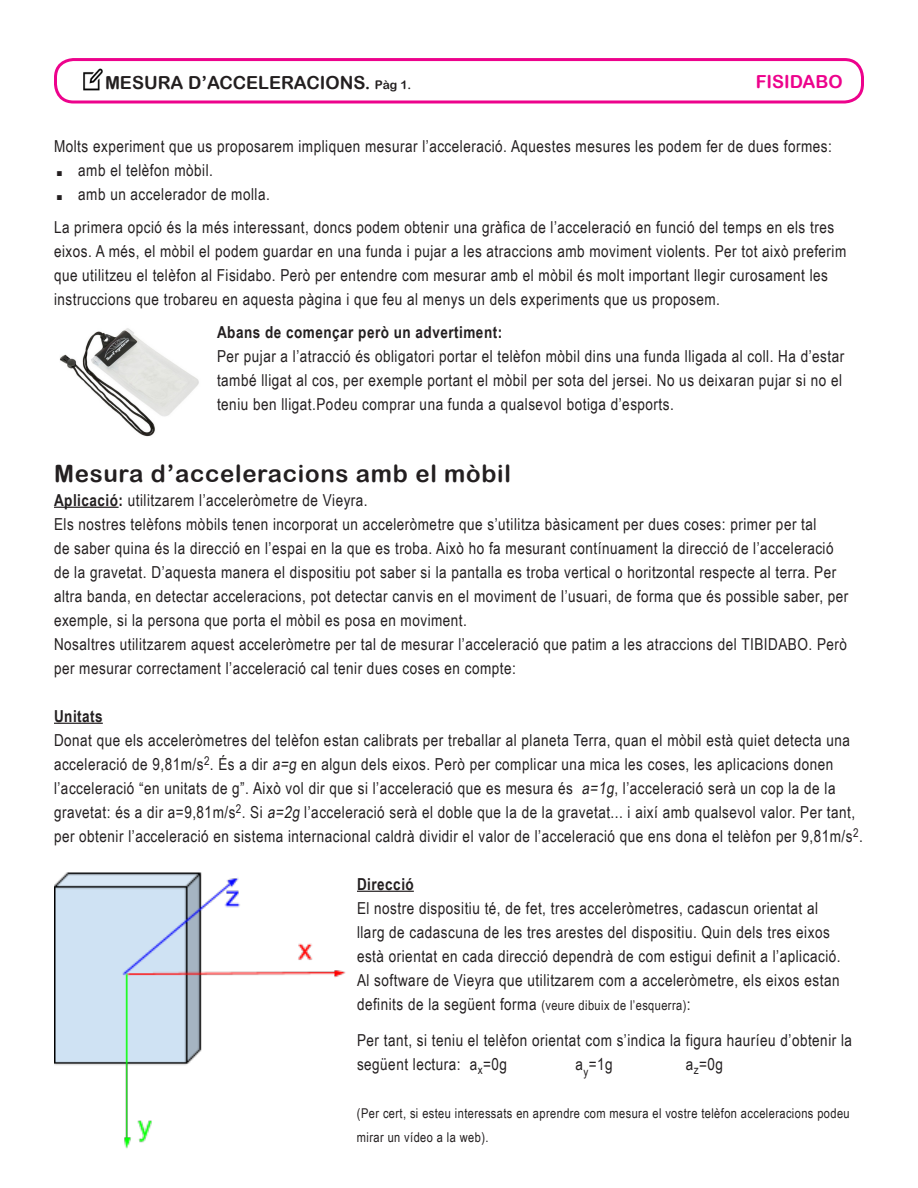
<style>
.page{position:relative;width:918px;height:1188px;background:#fff}
.page>*{position:absolute;margin:0;border:0;box-sizing:border-box;transform-origin:0 0}
.t1{font:700 45px "DIN Alternate";color:#231f20}
.t2{font:24px "Arial Rounded MT Bold";letter-spacing:.03em;color:#231f20}
.t3{font:18px "Arial Rounded MT Bold";color:#231f20}
.t4{font:18px "Arial Rounded MT Bold";color:#ed028c}
.t5{font:16.5px/24px "Arial Narrow";letter-spacing:.03em;color:#231f20}
.t6{font:700 16.5px "Arial Narrow";letter-spacing:.03em;color:#231f20}
.t7{font:13.5px/24px "Arial Narrow";letter-spacing:.03em;color:#231f20}
.s1{font-size:12px}
.s2{font-weight:700}
.s3{font-size:13.5px}
</style>
<div class="page">
<hr style="left:54px;top:507px;width:65px;height:1px;background:#231f20">
<hr style="left:54px;top:723px;width:49px;height:1px;background:#231f20">
<hr style="left:357px;top:891px;width:57px;height:1px;background:#231f20">
<div style="left:54px;top:58px;width:810px;height:46px;border:3px solid #ed028c;border-radius:18px"></div>
<img style="left:83px;top:68px;width:20px;height:23px">
<img style="left:59px;top:328px;width:140px;height:109px">
<img style="left:54px;top:872px;width:292px;height:277px">
<p class="t3" style="left:105px;top:72px;width:308px">MESURA D’ACCELERACIONS. <span class="s1">Pàg 1.</span></p>
<p class="t4" style="left:756px;top:71px;width:88px">FISIDABO</p>
<p class="t5" style="left:54px;top:133px;width:779px">Molts experiment que us proposarem impliquen mesurar l’acceleració. Aquestes mesures les podem fer de dues formes:</p>
<p class="t1" style="left:54px;top:125px;width:12px">.</p>
<p class="t5" style="left:78px;top:157px;width:136px">amb el telèfon mòbil.</p>
<p class="t1" style="left:54px;top:149px;width:12px">.</p>
<p class="t5" style="left:78px;top:181px;width:193px">amb un accelerador de molla.</p>
<p class="t5" style="left:54px;top:214px;width:794px">La primera opció és la més interessant, doncs podem obtenir una gràfica de l’acceleració en funció del temps en els tres eixos. A més, el mòbil el podem guardar en una funda i pujar a les atraccions amb moviment violents. Per tot això preferim que utilitzeu el telèfon al Fisidabo. Però per entendre com mesurar amb el mòbil és molt important llegir curosament les instruccions que trobareu en aquesta pàgina i que feu al menys un dels experiments que us proposem.</p>
<p class="t6" style="left:217px;top:319px;width:287px">Abans de començar però un advertiment:</p>
<p class="t5" style="left:217px;top:343px;width:629px">Per pujar a l’atracció és obligatori portar el telèfon mòbil dins una funda lligada al coll. Ha d’estar també lligat al cos, per exemple portant el mòbil per sota del jersei. No us deixaran pujar si no el teniu ben lligat.Podeu comprar una funda a qualsevol botiga d’esports.</p>
<p class="t2" style="left:54px;top:459px;width:458px">Mesura d’acceleracions amb el mòbil</p>
<p class="t5" style="left:54px;top:487px;width:315px"><span class="s2">Aplicació:</span> utilitzarem l’acceleròmetre de Vieyra.</p>
<p class="t5" style="left:54px;top:511px;width:796px">Els nostres telèfons mòbils tenen incorporat un acceleròmetre que s’utilitza bàsicament per dues coses: primer per tal<br>de saber quina és la direcció en l’espai en la que es troba. Això ho fa mesurant contínuament la direcció de l’acceleració de la gravetat. D’aquesta manera el dispositiu pot saber si la pantalla es troba vertical o horitzontal respecte al terra. Per altra banda, en detectar acceleracions, pot detectar canvis en el moviment de l’usuari, de forma que és possible saber, per exemple, si la persona que porta el mòbil es posa en moviment.</p>
<p class="t5" style="left:54px;top:631px;width:795px">Nosaltres utilitzarem aquest acceleròmetre per tal de mesurar l’acceleració que patim a les atraccions del TIBIDABO. Però per mesurar correctament l’acceleració cal tenir dues coses en compte:</p>
<p class="t6" style="left:54px;top:703px;width:50px">Unitats</p>
<p class="t5" style="left:54px;top:727px;width:810px">Donat que els acceleròmetres del telèfon estan calibrats per treballar al planeta Terra, quan el mòbil està quiet detecta una acceleració de 9,81m/s<sup>2</sup>. És a dir a=g en algun dels eixos. Però per complicar una mica les coses, les aplicacions donen l’acceleració “en unitats de g”. Això vol dir que si l’acceleració que es mesura és a=1g, l’acceleració serà un cop la de la gravetat: és a dir a=9,81m/s<sup>2</sup>. Si a=2g l’acceleració serà el doble que la de la gravetat... i així amb qualsevol valor. Per tant, per obtenir l’acceleració en sistema internacional caldrà dividir el valor de l’acceleració que ens dona el telèfon per 9,81m/s<sup>2</sup>.</p>
<p class="t6" style="left:357px;top:871px;width:58px">Direcció</p>
<p class="t5" style="left:357px;top:895px;width:485px">El nostre dispositiu té, de fet, tres acceleròmetres, cadascun orientat al llarg de cadascuna de les tres arestes del dispositiu. Quin dels tres eixos està orientat en cada direcció dependrà de com estigui definit a l’aplicació.<br>Al software de Vieyra que utilitzarem com a acceleròmetre, els eixos estan definits de la següent forma <span class="s3">(veure dibuix de l’esquerra)</span>:</p>
<p class="t5" style="left:357px;top:1027px;width:497px">Per tant, si teniu el telèfon orientat com s’indica la figura hauríeu d’obtenir la següent lectura: a<sub>x</sub>=0g</p>
<p class="t5" style="left:576px;top:1051px;width:39px">a<sub>y</sub>=1g</p>
<p class="t5" style="left:686px;top:1051px;width:39px">a<sub>z</sub>=0g</p>
<p class="t7" style="left:357px;top:1100px;width:494px">(Per cert, si esteu interessats en aprendre com mesura el vostre telèfon acceleracions podeu mirar un vídeo a la web).</p>
</div>
